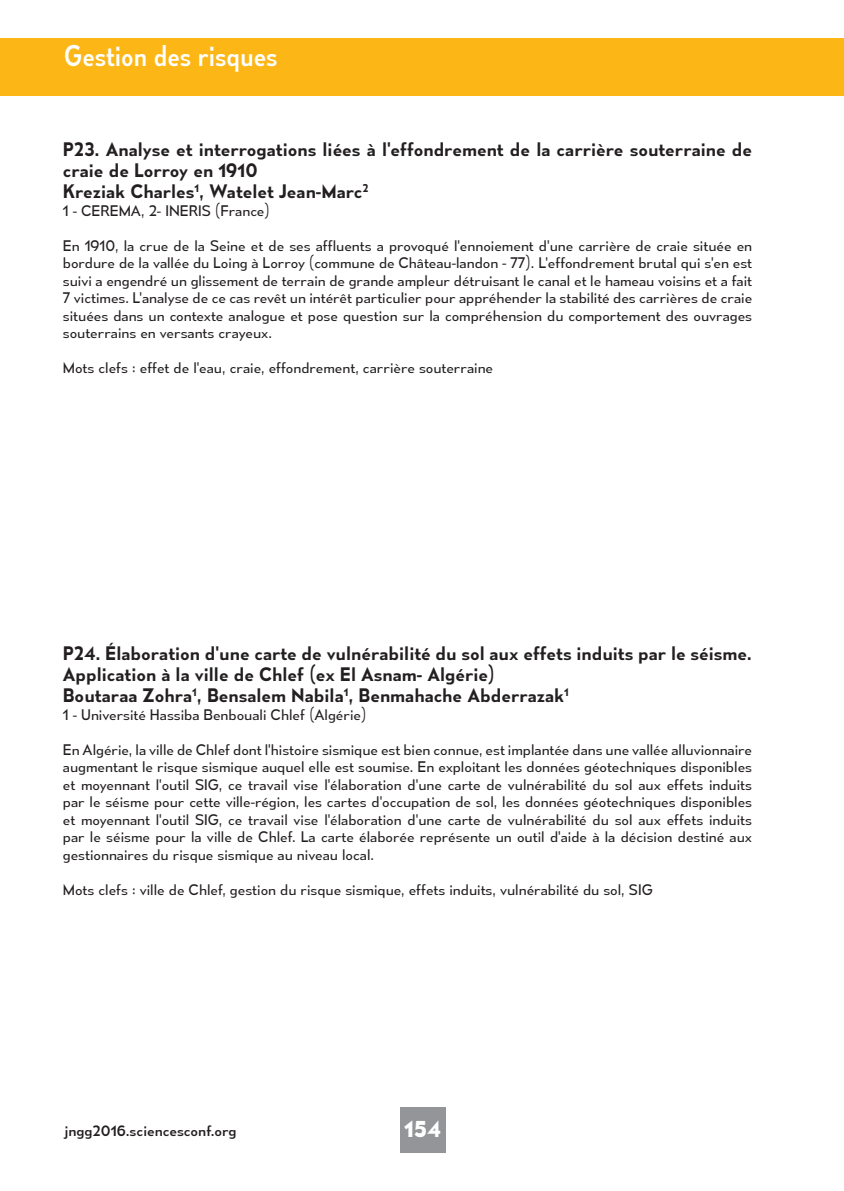
<style>
.page{position:relative;width:844px;height:1191px;background:#fff}
.page>*{position:absolute;margin:0;border:0;box-sizing:border-box;transform-origin:0 0}
.t1{font:28px "Mesmerize Sc Rg";color:#fff}
.t2{font:700 21px "Mesmerize Rg";color:#fff}
.t3{font:17.5px/21px "Mesmerize Sb";color:#231f20}
.t4{font:14px/17.5px "Mesmerize Bk";color:#231f20;text-align:justify}
.t5{font:14px "Mesmerize Rg";color:#231f20}
</style>
<div class="page">
<div style="left:0;top:39px;width:843px;height:57px;background:#fcb615"></div>
<div style="left:400px;top:1106px;width:45px;height:46px;background:#939598"></div>
<h1 class="t1" style="left:64px;top:38px;width:215px">Gestion des risques</h1>
<p class="t3" style="left:63px;top:139px;width:690px">P23. Analyse et interrogations liées à l'effondrement de la carrière souterraine de craie de Lorroy en 1910<br>Kreziak Charles<sup>1</sup>, Watelet Jean-Marc<sup>2</sup></p>
<p class="t4" style="left:63px;top:201px;width:208px">1 - CEREMA, 2- INERIS (France)</p>
<p class="t4" style="left:63px;top:236px;width:690px">En 1910, la crue de la Seine et de ses affluents a provoqué l'ennoiement d'une carrière de craie située en bordure de la vallée du Loing à Lorroy (commune de Château-landon - 77). L'effondrement brutal qui s'en est suivi a engendré un glissement de terrain de grande ampleur détruisant le canal et le hameau voisins et a fait 7 victimes. L'analyse de ce cas revêt un intérêt particulier pour appréhender la stabilité des carrières de craie situées dans un contexte analogue et pose question sur la compréhension du comportement des ouvrages souterrains en versants crayeux.</p>
<p class="t4" style="left:63px;top:359px;width:431px">Mots clefs : effet de l'eau, craie, effondrement, carrière souterraine</p>
<p class="t3" style="left:63px;top:643px;width:690px">P24. Élaboration d'une carte de vulnérabilité du sol aux effets induits par le séisme.<br>Application à la ville de Chlef (ex El Asnam- Algérie)<br>Boutaraa Zohra<sup>1</sup>, Bensalem Nabila<sup>1</sup>, Benmahache Abderrazak<sup>1</sup></p>
<p class="t4" style="left:63px;top:705px;width:305px">1 - Université Hassiba Benbouali Chlef (Algérie)</p>
<p class="t4" style="left:63px;top:740px;width:690px">En Algérie, la ville de Chlef dont l'histoire sismique est bien connue, est implantée dans une vallée alluvionnaire augmentant le risque sismique auquel elle est soumise. En exploitant les données géotechniques disponibles et moyennant l'outil SIG, ce travail vise l'élaboration d'une carte de vulnérabilité du sol aux effets induits par le séisme pour cette ville-région, les cartes d'occupation de sol, les données géotechniques disponibles et moyennant l'outil SIG, ce travail vise l'élaboration d'une carte de vulnérabilité du sol aux effets induits par le séisme pour la ville de Chlef. La carte élaborée représente un outil d'aide à la décision destiné aux gestionnaires du risque sismique au niveau local.</p>
<p class="t4" style="left:63px;top:880px;width:591px">Mots clefs : ville de Chlef, gestion du risque sismique, effets induits, vulnérabilité du sol, SIG</p>
<p class="t5" style="left:64px;top:1122px;width:174px">jngg2016.sciencesconf.org</p>
<h2 class="t2" style="left:404px;top:1116px;width:38px">154</h2>
</div>
